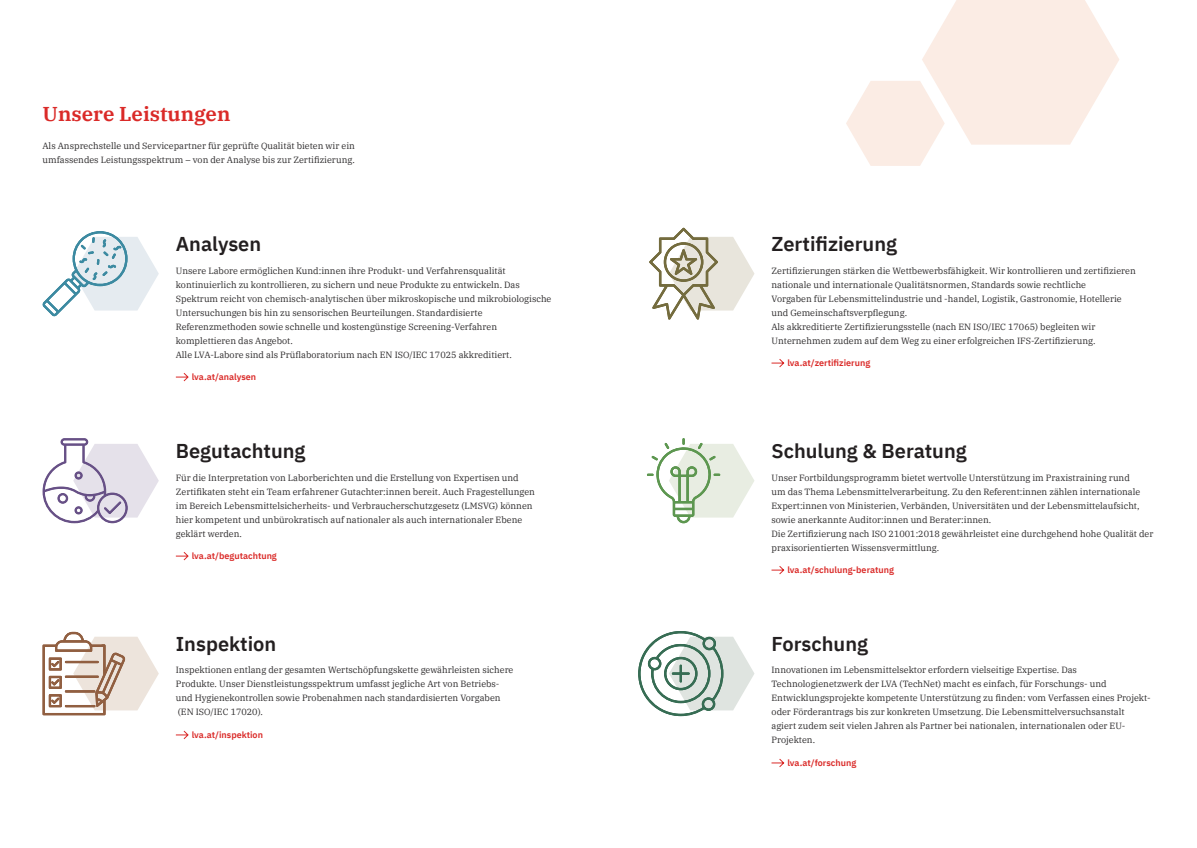
<style>
.page{position:relative;width:1197px;height:848px;background:#fff}
.page>*{position:absolute;margin:0;border:0;box-sizing:border-box;transform-origin:0 0}
.Headline{font:600 20px "IBM Plex Sans";color:#231f20}
.Headline-2{font:600 20px "IBM Plex Serif";color:#da2a28}
.Text{font:9px/14px "IBM Plex Serif";color:#2b292a}
.Text-2{font:600 9px "IBM Plex Sans";color:#da2a28}
</style>
<div class="page">
<svg style="left:771px;top:359px;width:14px;height:9px"></svg>
<svg style="left:771px;top:566px;width:14px;height:9px"></svg>
<svg style="left:771px;top:758px;width:14px;height:9px"></svg>
<svg style="left:846px;top:0;width:273px;height:166px"></svg>
<svg style="left:649px;top:228px;width:105px;height:91px"></svg>
<svg style="left:647px;top:438px;width:107px;height:85px"></svg>
<svg style="left:638px;top:631px;width:116px;height:85px"></svg>
<svg style="left:175px;top:373px;width:14px;height:9px"></svg>
<svg style="left:175px;top:552px;width:14px;height:9px"></svg>
<svg style="left:175px;top:730px;width:14px;height:9px"></svg>
<svg style="left:43px;top:231px;width:116px;height:85px"></svg>
<svg style="left:43px;top:438px;width:116px;height:85px"></svg>
<svg style="left:43px;top:632px;width:116px;height:83px"></svg>
<div style="left:65px;top:690px;width:30px;height:2px;border:1px solid #915f41"></div>
<p class="Headline-2" style="left:43px;top:98px;width:189px">Unsere Leistungen</p>
<p class="Text" style="left:43px;top:138px;width:314px">Als Ansprechstelle und Servicepartner für geprüfte Qualität bieten wir ein umfassendes Leistungsspektrum – von der Analyse bis zur Zertifizierung.</p>
<p class="Headline" style="left:176px;top:228px;width:87px">Analysen</p>
<p class="Text" style="left:176px;top:262px;width:377px">Unsere Labore ermöglichen Kund:innen ihre Produkt- und Verfahrensqualität kontinuierlich zu kontrollieren, zu sichern und neue Produkte zu entwickeln. Das Spektrum reicht von chemisch-analytischen über mikroskopische und mikrobiologische Untersuchungen bis hin zu sensorischen Beurteilungen. Standardisierte Referenzmethoden sowie schnelle und kostengünstige Screening-Verfahren komplettieren das Angebot.</p>
<p class="Text" style="left:176px;top:346px;width:337px">Alle LVA-Labore sind als Prüflaboratorium nach EN ISO/IEC 17025 akkreditiert.</p>
<p class="Text-2" style="left:192px;top:370px;width:66px">lva.at/analysen</p>
<p class="Headline" style="left:176px;top:435px;width:131px">Begutachtung</p>
<p class="Text" style="left:176px;top:469px;width:360px">Für die Interpretation von Laborberichten und die Erstellung von Expertisen und Zertifikaten steht ein Team erfahrener Gutachter:innen bereit. Auch Fragestellungen im Bereich Lebensmittelsicherheits- und Verbraucherschutzgesetz (LMSVG) können hier kompetent und unbürokratisch auf nationaler als auch internationaler Ebene geklärt werden.</p>
<p class="Text-2" style="left:192px;top:549px;width:87px">lva.at/begutachtung</p>
<p class="Headline" style="left:176px;top:628px;width:102px">Inspektion</p>
<p class="Text" style="left:176px;top:662px;width:339px">Inspektionen entlang der gesamten Wertschöpfungskette gewährleisten sichere</p>
<p class="Text" style="left:176px;top:676px;width:326px">Produkte. Unser Dienstleistungsspektrum umfasst jegliche Art von Betriebs&shy;und Hygienekontrollen sowie Probenahmen nach standardisierten Vorgaben (EN ISO/IEC 17020).</p>
<p class="Text-2" style="left:192px;top:727px;width:73px">lva.at/inspektion</p>
<p class="Headline" style="left:771px;top:228px;width:127px">Zertifizierung</p>
<p class="Text" style="left:771px;top:262px;width:366px">Zertifizierungen stärken die Wettbewerbsfähigkeit. Wir kontrollieren und zertifizieren nationale und internationale Qualitätsnormen, Standards sowie rechtliche<br>Vorgaben für Lebensmittelindustrie und -handel, Logistik, Gastronomie, Hotellerie und Gemeinschaftsverpflegung.</p>
<p class="Text" style="left:771px;top:318px;width:325px">Als akkreditierte Zertifizierungsstelle (nach EN ISO/IEC 17065) begleiten wir<br>Unternehmen zudem auf dem Weg zu einer erfolgreichen IFS-Zertifizierung.</p>
<p class="Text-2" style="left:787px;top:356px;width:84px">lva.at/zertifizierung</p>
<p class="Headline" style="left:771px;top:435px;width:197px">Schulung &amp; Beratung</p>
<p class="Text" style="left:771px;top:469px;width:370px">Unser Fortbildungsprogramm bietet wertvolle Unterstützung im Praxistraining rund um das Thema Lebensmittelverarbeitung. Zu den Referent:innen zählen internationale Expert:innen von Ministerien, Verbänden, Universitäten und der Lebensmittelaufsicht, sowie anerkannte Auditor:innen und Berater:innen.</p>
<p class="Text" style="left:771px;top:525px;width:383px">Die Zertifizierung nach ISO 21001:2018 gewährleistet eine durchgehend hohe Qualität der praxisorientierten Wissensvermittlung.</p>
<p class="Text-2" style="left:787px;top:563px;width:108px">lva.at/schulung-beratung</p>
<p class="Headline" style="left:771px;top:628px;width:98px">Forschung</p>
<p class="Text" style="left:771px;top:662px;width:380px">Innovationen im Lebensmittelsektor erfordern vielseitige Expertise. Das Technologienetzwerk der LVA (TechNet) macht es einfach, für Forschungs- und Entwicklungsprojekte kompetente Unterstützung zu finden: vom Verfassen eines Projekt&shy;oder Förderantrags bis zur konkreten Umsetzung. Die Lebensmittelversuchsanstalt agiert zudem seit vielen Jahren als Partner bei nationalen, internationalen oder EU-Projekten.</p>
<p class="Text-2" style="left:787px;top:755px;width:70px">lva.at/forschung</p>
</div>
